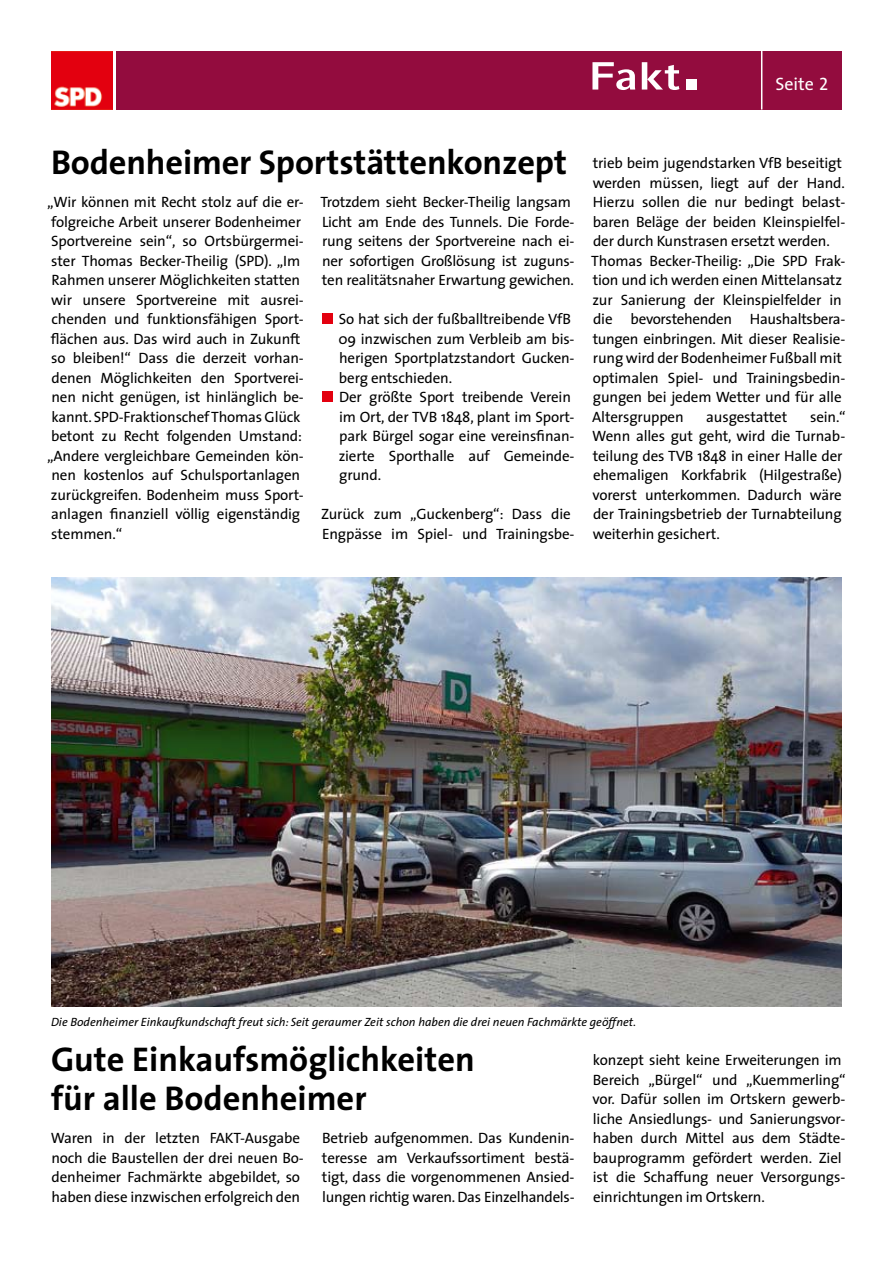
<style>
.page{position:relative;width:893px;height:1263px;background:#fff}
.page>*{position:absolute;margin:0;border:0;box-sizing:border-box;transform-origin:0 0}
.t1{font:700 34.5px/39px "The Sans";color:#000}
.t2{font:18px "The Sans";color:#fff}
.t3{font:15px/19.5px "The Sans";letter-spacing:-.01em;color:#000}
.t4{font:italic 12px "The Sans";color:#000}
.s1{font-family:"The Sans Caps"}
</style>
<div class="page">
<img style="left:51px;top:578px;width:791px;height:429px">
<div style="left:117px;top:51px;width:725px;height:59px;background:#930c3e"></div>
<img style="left:51px;top:51px;width:61px;height:59px">
<hr style="left:761px;top:51px;width:1px;height:59px;background:#fff">
<div style="left:687px;top:79px;width:10px;height:11px;background:#fff"></div>
<svg style="left:592px;top:62px;width:87px;height:28px"></svg>
<div style="left:322px;top:313px;width:10px;height:11px;background:#e3000f"></div>
<div style="left:322px;top:391px;width:10px;height:11px;background:#e3000f"></div>
<p class="t2" style="left:775px;top:69px;width:54px">Seite <span class="s1">2</span></p>
<h1 class="t1" style="left:51px;top:141px;width:517px">Bodenheimer Sportstättenkonzept</h1>
<p class="t3" style="left:321px;top:192px;width:255px">Trotzdem sieht Becker-Theilig langsam Licht am Ende des Tunnels. Die Forde&shy;rung seitens der Sportvereine nach ei&shy;ner sofortigen Großlösung ist zuguns&shy;ten realitätsnaher Erwartung gewichen.</p>
<p class="t3" style="left:338px;top:309px;width:238px">So hat sich der fußballtreibende VfB<br>09 inzwischen zum Verbleib am bis&shy;herigen Sportplatzstandort Gucken&shy;berg entschieden.<br>Der größte Sport treibende Verein im Ort, der TVB 1848, plant im Sport&shy;park Bürgel sogar eine vereinsfinan&shy;zierte Sporthalle auf Gemeinde&shy;grund.</p>
<p class="t3" style="left:321px;top:504px;width:255px">Zurück zum „Guckenberg“: Dass die<br>Engpässe im Spiel- und Trainingsbe-</p>
<p class="t3" style="left:47px;top:192px;width:258px">„Wir können mit Recht stolz auf die er&shy;folgreiche Arbeit unserer Bodenheimer Sportvereine sein“, so Ortsbürgermei&shy;ster Thomas Becker-Theilig (SPD). „Im Rahmen unserer Möglichkeiten statten wir unsere Sportvereine mit ausrei&shy;chenden und funktionsfähigen Sport&shy;flächen aus. Das wird auch in Zukunft so bleiben!“ Dass die derzeit vorhan&shy;denen Möglichkeiten den Sportverei&shy;nen nicht genügen, ist hinlänglich be&shy;kannt. SPD-Fraktionschef Thomas Glück betont zu Recht folgenden Umstand: „Andere vergleichbare Gemeinden kön&shy;nen kostenlos auf Schulsportanlagen zurückgreifen. Bodenheim muss Sport&shy;anlagen finanziell völlig eigenständig stemmen.“</p>
<p class="t3" style="left:591px;top:153px;width:255px">trieb beim jugendstarken VfB beseitigt werden müssen, liegt auf der Hand.<br>Hierzu sollen die nur bedingt belast&shy;baren Beläge der beiden Kleinspielfel&shy;der durch Kunstrasen ersetzt werden.<br>Thomas Becker-Theilig: „Die SPD Frak&shy;tion und ich werden einen Mittelansatz zur Sanierung der Kleinspielfelder in die bevorstehenden Haushaltsbera&shy;tungen einbringen. Mit dieser Realisie&shy;rung wird der Bodenheimer Fußball mit optimalen Spiel- und Trainingsbedin&shy;gungen bei jedem Wetter und für alle Altersgruppen</p>
<p class="t3" style="left:592px;top:406px;width:255px;text-indent:218px">sein.“<br>Wenn alles gut geht, wird die Turnab&shy;teilung des TVB 1848 in einer Halle der ehemaligen Korkfabrik (Hilgestraße) vorerst unterkommen. Dadurch wäre der Trainingsbetrieb der Turnabteilung weiterhin gesichert.</p>
<p class="t3" style="left:706px;top:406px;width:82px">ausgestattet</p>
<p class="t4" style="left:51px;top:1012px;width:587px">Die Bodenheimer Einkaufkundschaft freut sich: Seit geraumer Zeit schon haben die drei neuen Fachmärkte geöffnet.</p>
<h1 class="t1" style="left:51px;top:1038px;width:425px">Gute Einkaufsmöglichkeiten für alle Bodenheimer</h1>
<p class="t3" style="left:51px;top:1128px;width:255px">Waren in der letzten FAKT-Ausgabe noch die Baustellen der drei neuen Bo&shy;denheimer Fachmärkte abgebildet, so haben diese inzwischen erfolgreich den</p>
<p class="t3" style="left:322px;top:1128px;width:254px;text-align:justify">Betrieb aufgenommen. Das Kundenin&shy;teresse am Verkaufssortiment bestä&shy;tigt, dass die vorgenommenen Ansied&shy;lungen richtig waren. Das Einzelhandels-</p>
<p class="t3" style="left:593px;top:1050px;width:255px">konzept sieht keine Erweiterungen im Bereich „Bürgel“ und „Kuemmerling“ vor. Dafür sollen im Ortskern gewerb&shy;liche Ansiedlungs- und Sanierungsvor&shy;haben durch Mittel aus dem Städte&shy;bauprogramm gefördert werden. Ziel ist die Schaffung neuer Versorgungs&shy;einrichtungen im Ortskern.</p>
</div>
